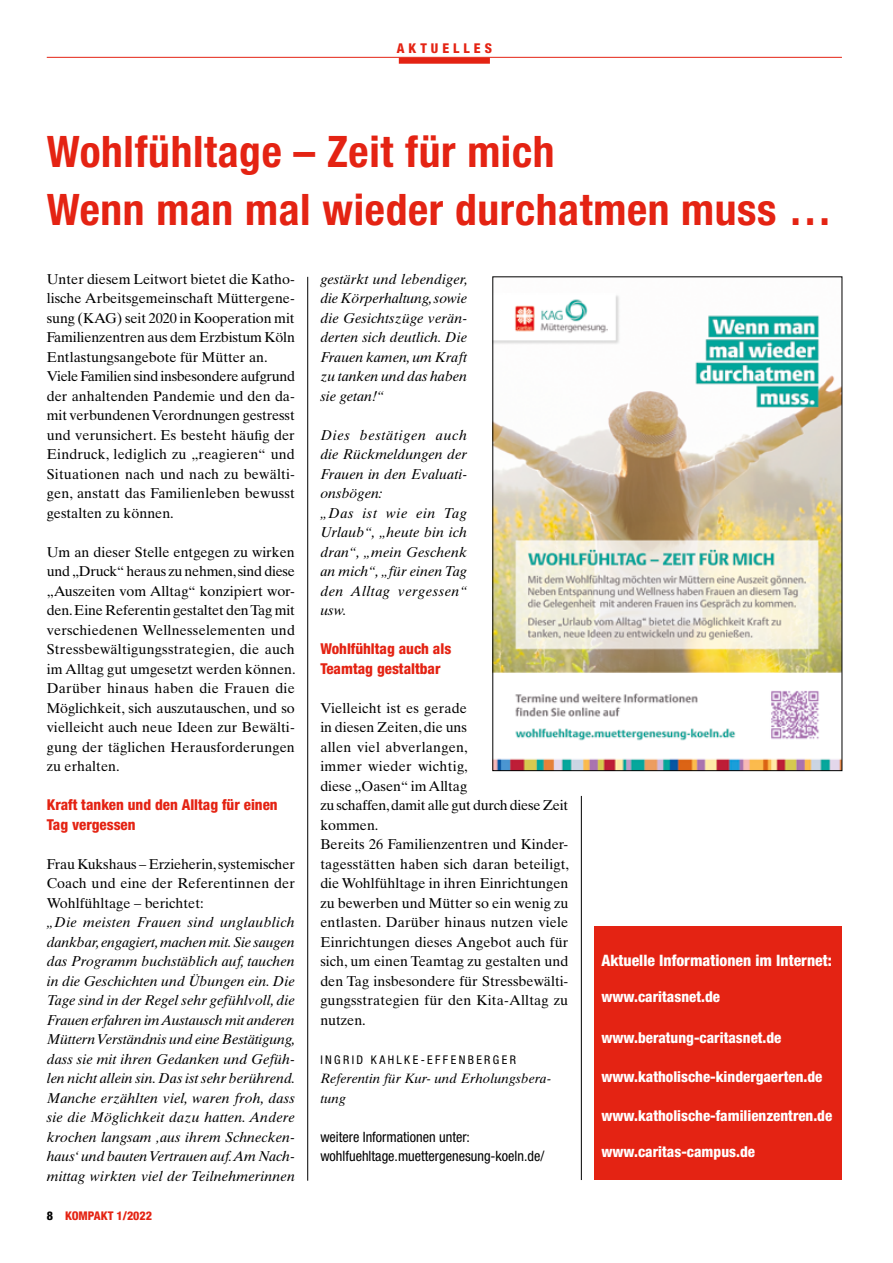
<style>
.page{position:relative;width:893px;height:1263px;background:#fff}
.page>*{position:absolute;margin:0;border:0;box-sizing:border-box;transform-origin:0 0}
.Head1a{font:700 condensed 43.5px "Helvetica Neue";letter-spacing:.015em;color:#e42313}
.Head3{font:800 condensed 15.75px "Helvetica Neue";color:#fff}
.Head3-2{font:800 condensed 15px "Helvetica Neue";color:#fff}
.Head3-3{font:800 condensed 15px/19.5px "Helvetica Neue";color:#e42313}
.Fließtext{font:14.25px/19.5px "Times Ten";color:#000;text-align:justify}
.Fließtext-2{font:italic 14.25px/19.5px "Times Ten";color:#000;text-align:justify}
.Fließtext-3{font:condensed 14.25px "Helvetica Neue";color:#000}
.Bildunterschrift{font:italic 13.5px/19.5px "Times Ten";color:#000}
.kopfzeile{font:800 condensed 13.5px "Helvetica Neue";letter-spacing:.3em;color:#e42313}
.credits{font:condensed 12px "Helvetica Neue";letter-spacing:.2em;color:#000}
.t1{font:800 condensed 12px "Helvetica Neue";color:#e42313}
.s1{color:#000}
</style>
<div class="page">
<hr style="left:47px;top:57px;width:795px;height:1px;background:#e42313">
<div style="left:399px;top:58px;width:91px;height:6px;background:#e42313"></div>
<hr style="left:307px;top:277px;width:1px;height:904px;background:#000">
<hr style="left:581px;top:796px;width:1px;height:384px;background:#000">
<img style="left:495px;top:295px;width:345px;height:474px">
<div style="left:594px;top:926px;width:248px;height:254px;background:#e42313"></div>
<p class="kopfzeile" style="left:397px;top:40px;width:97px">AKTUELLES</p>
<p class="Head1a" style="left:47px;top:125px;width:509px">Wohlfühltage – Zeit für mich</p>
<p class="Head1a" style="left:47px;top:183px;width:787px">Wenn man mal wieder durchatmen muss …</p>
<p class="Fließtext" style="left:47px;top:269px;width:250px">Unter diesem Leitwort bietet die Katho&shy;lische Arbeitsgemeinschaft Müttergene&shy;sung (KAG) seit 2020 in Kooperation mit Familienzentren aus dem Erzbistum Köln Entlastungsangebote für Mütter an.</p>
<p class="Fließtext" style="left:47px;top:366px;width:250px">Viele Familien sind insbesondere aufgrund der anhaltenden Pandemie und den da&shy;mit verbundenen Verordnungen gestresst und verunsichert. Es besteht häufig der Eindruck, lediglich zu „reagieren“ und Situationen nach und nach zu bewälti&shy;gen, anstatt das Familienleben bewusst gestalten zu können.</p>
<p class="Fließtext" style="left:47px;top:542px;width:250px">Um an dieser Stelle entgegen zu wirken und „Druck“ heraus zu nehmen, sind diese „Auszeiten vom Alltag“ konzipiert wor&shy;den. Eine Referentin gestaltet den Tag mit verschiedenen Wellnesselementen und Stressbewältigungsstrategien, die auch im Alltag gut umgesetzt werden können.<br>Darüber hinaus haben die Frauen die Möglichkeit, sich auszutauschen, und so vielleicht auch neue Ideen zur Bewälti&shy;gung der täglichen Herausforderungen zu erhalten.</p>
<p class="Head3-3" style="left:47px;top:795px;width:232px">Kraft tanken und den Alltag für einen<br>Tag vergessen</p>
<p class="Fließtext" style="left:47px;top:854px;width:250px">Frau Kukshaus – Erzieherin, systemischer Coach und eine der Referentinnen der Wohlfühltage – berichtet:</p>
<p class="Fließtext-2" style="left:47px;top:912px;width:250px">„Die meisten Frauen sind unglaublich dankbar, engagiert, machen mit. Sie saugen das Programm buchstäblich auf, tauchen in die Geschichten und Übungen ein. Die Tage sind in der Regel sehr gefühlvoll, die Frauen erfahren im Austausch mit anderen Müttern Verständnis und eine Bestätigung, dass sie mit ihren Gedanken und Gefüh&shy;len nicht allein sin. Das ist sehr berührend.<br>Manche erzählten viel, waren froh, dass sie die Möglichkeit dazu hatten. Andere krochen langsam ‚aus ihrem Schnecken&shy;haus‘ und bauten Vertrauen auf. Am Nach&shy;mittag wirkten viel der Teilnehmerinnen</p>
<p class="t1" style="left:47px;top:1208px;width:107px"><span class="s1">8</span> KOMPAKT 1/2022</p>
<p class="Fließtext-2" style="left:320px;top:269px;width:149px">gestärkt und lebendiger, die Körperhaltung, sowie die Gesichtszüge verän&shy;derten sich deutlich. Die Frauen kamen, um Kraft zu tanken und das haben sie getan!“</p>
<p class="Fließtext-2" style="left:320px;top:425px;width:148px">Dies bestätigen auch die Rückmeldungen der Frauen in den Evaluati&shy;onsbögen:</p>
<p class="Fließtext-2" style="left:320px;top:503px;width:148px">„Das ist wie ein Tag Urlaub“, „heute bin ich dran“, „mein Geschenk an mich“, „für einen Tag den Alltag vergessen“ usw.</p>
<p class="Head3-3" style="left:320px;top:639px;width:132px">Wohlfühltag auch als<br>Teamtag gestaltbar</p>
<p class="Fließtext" style="left:320px;top:698px;width:249px;text-align:left">Vielleicht ist es gerade<br>in diesen Zeiten, die uns<br>allen viel abverlangen,<br>immer wieder wichtig,<br>diese „Oasen“ im Alltag<br>zu schaffen, damit alle gut durch diese Zeit kommen.</p>
<p class="Fließtext" style="left:320px;top:834px;width:250px">Bereits 26 Familienzentren und Kinder&shy;tagesstätten haben sich daran beteiligt, die Wohlfühltage in ihren Einrichtungen zu bewerben und Mütter so ein wenig zu entlasten. Darüber hinaus nutzen viele Einrichtungen dieses Angebot auch für sich, um einen Teamtag zu gestalten und den Tag insbesondere für Stressbewälti&shy;gungsstrategien für den Kita-Alltag zu nutzen.</p>
<p class="credits" style="left:320px;top:1052px;width:197px">INGRID KAHLKE-EFFENBERGER</p>
<p class="Bildunterschrift" style="left:320px;top:1069px;width:232px">Referentin für Kur- und Erholungsbera&shy;tung</p>
<p class="Fließtext-3" style="left:320px;top:1128px;width:151px">weitere Informationen unter:</p>
<p class="Fließtext-3" style="left:320px;top:1148px;width:226px">wohlfuehltage.muettergenesung-koeln.de/</p>
<p class="Head3" style="left:601px;top:951px;width:232px">Aktuelle Informationen im Internet:</p>
<p class="Head3-2" style="left:601px;top:987px;width:120px">www.caritasnet.de</p>
<p class="Head3-2" style="left:601px;top:1028px;width:182px">www.beratung-caritasnet.de</p>
<p class="Head3-2" style="left:601px;top:1067px;width:223px">www.katholische-kindergaerten.de</p>
<p class="Head3-2" style="left:601px;top:1106px;width:232px">www.katholische-familienzentren.de</p>
<p class="Head3-2" style="left:601px;top:1142px;width:155px">www.caritas-campus.de</p>
</div>
